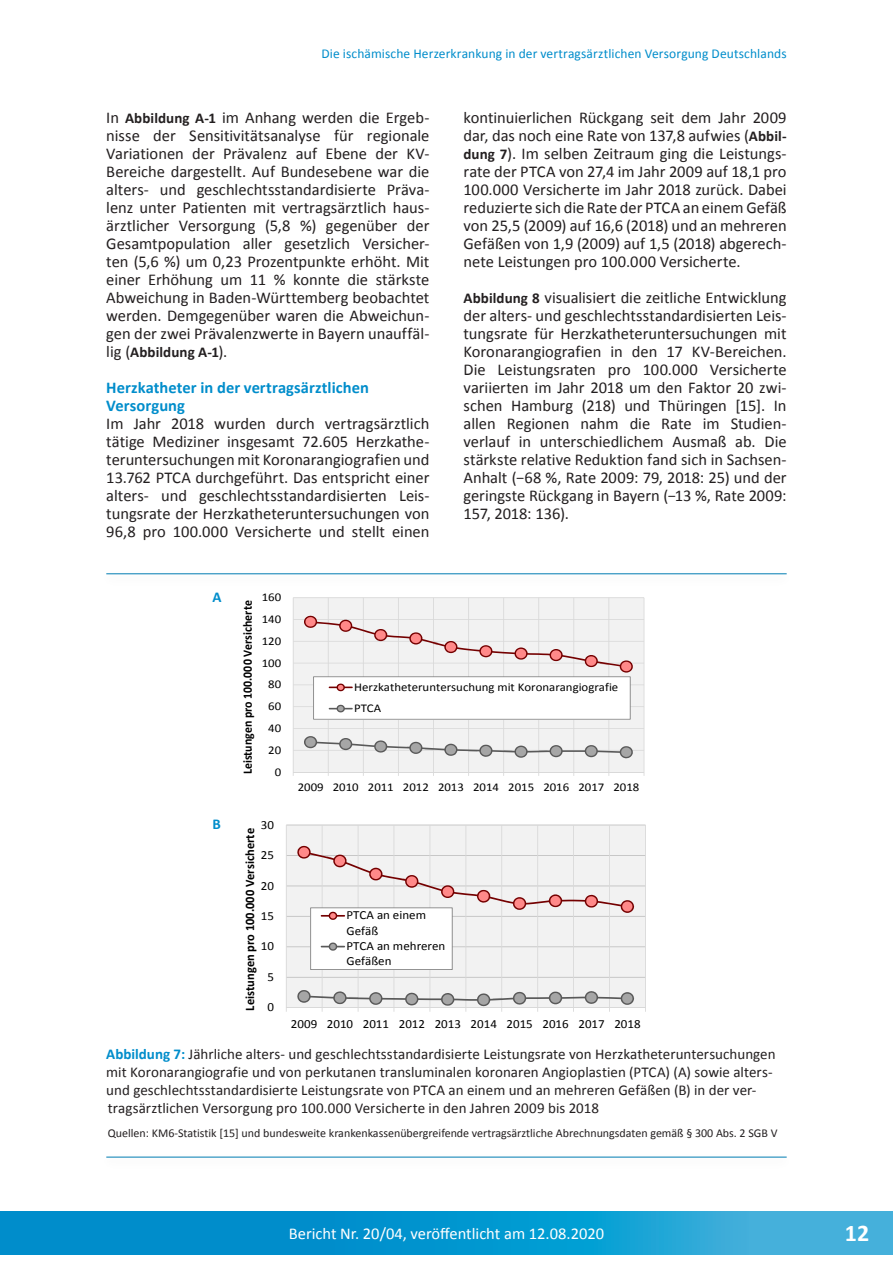
<style>
.page{position:relative;width:893px;height:1263px;background:#fff}
.page>*{position:absolute;margin:0;border:0;box-sizing:border-box;transform-origin:0 0}
.t1{font:700 24px "Calibri";color:#fff}
.Fließtext{font:16.5px/18px "Calibri";letter-spacing:-.005em;color:#231f20;text-align:justify}
.Zwischenüberschrift{font:700 16.5px/18px "Calibri";color:#008dcb}
.t2{font:16.5px "Calibri";color:#fff}
.TabellenAbbildungsun{font:15px/18px "Calibri";color:#231f20}
.Fließtext-2{font:700 15px "Calibri";letter-spacing:.005em;color:#231f20}
.TabellenAbbildungsun-2{font:700 15px "Calibri";color:#008dcb}
.t3{font:13.5px "Calibri";letter-spacing:.005em;color:#008dcb}
.t4{font:700 12.9px "Calibri";color:#000;scale:.96 1}
.t5{font:700 12.75px "Calibri";color:#000;scale:.93 1}
.t6{font:12.45px/15.3px "Calibri";color:#000;scale:1.04 1}
.Zusatztext_Schrift_8{font:12px "Calibri";color:#231f20}
.t7{font:11.85px/21.1px "Calibri";color:#000;scale:1.08 1}
.s1{font-weight:700;font-size:15px}
.s2{font-weight:400;font-size:16.5px}
.s3{font-weight:700;color:#008dcb}
</style>
<div class="page">
<div style="left:98px;top:1152px;width:696px;height:19px;background:#231f20;opacity:.2"></div>
<hr style="left:106px;top:1157px;width:681px;height:1px;background:#007cb2">
<div style="left:98px;top:569px;width:696px;height:18px;background:#231f20;opacity:.2"></div>
<hr style="left:106px;top:573px;width:681px;height:1px;background:#007cb2">
<div style="left:293px;top:598px;width:351px;height:174px;background:#f2f2f2"></div>
<hr style="left:293px;top:750px;width:351px;height:1px;background:#d9d9d9">
<hr style="left:293px;top:728px;width:351px;height:1px;background:#d9d9d9">
<hr style="left:293px;top:706px;width:351px;height:1px;background:#d9d9d9">
<hr style="left:293px;top:684px;width:351px;height:1px;background:#d9d9d9">
<hr style="left:293px;top:663px;width:351px;height:1px;background:#d9d9d9">
<hr style="left:293px;top:641px;width:351px;height:1px;background:#d9d9d9">
<hr style="left:293px;top:619px;width:351px;height:1px;background:#d9d9d9">
<hr style="left:293px;top:597px;width:351px;height:1px;background:#d9d9d9">
<hr style="left:644px;top:598px;width:1px;height:174px;background:#d9d9d9">
<hr style="left:608px;top:598px;width:1px;height:174px;background:#d9d9d9">
<hr style="left:573px;top:598px;width:1px;height:174px;background:#d9d9d9">
<hr style="left:538px;top:598px;width:1px;height:174px;background:#d9d9d9">
<hr style="left:503px;top:598px;width:1px;height:174px;background:#d9d9d9">
<hr style="left:468px;top:598px;width:1px;height:174px;background:#d9d9d9">
<hr style="left:433px;top:598px;width:1px;height:174px;background:#d9d9d9">
<hr style="left:398px;top:598px;width:1px;height:174px;background:#d9d9d9">
<hr style="left:363px;top:598px;width:1px;height:174px;background:#d9d9d9">
<hr style="left:328px;top:598px;width:1px;height:174px;background:#d9d9d9">
<hr style="left:293px;top:598px;width:1px;height:174px;background:#d9d9d9">
<hr style="left:293px;top:772px;width:351px;height:1px;background:#d9d9d9">
<svg style="left:304px;top:736px;width:329px;height:22px"></svg>
<svg style="left:304px;top:616px;width:329px;height:104px"></svg>
<div style="left:286px;top:825px;width:359px;height:183px;background:#f2f2f2"></div>
<hr style="left:286px;top:977px;width:359px;height:1px;background:#bfbfbf">
<hr style="left:286px;top:946px;width:359px;height:1px;background:#bfbfbf">
<hr style="left:286px;top:916px;width:359px;height:1px;background:#bfbfbf">
<hr style="left:286px;top:885px;width:359px;height:1px;background:#bfbfbf">
<hr style="left:286px;top:855px;width:359px;height:1px;background:#bfbfbf">
<hr style="left:286px;top:824px;width:359px;height:1px;background:#bfbfbf">
<hr style="left:645px;top:825px;width:1px;height:183px;background:#d9d9d9">
<hr style="left:609px;top:825px;width:1px;height:183px;background:#d9d9d9">
<hr style="left:573px;top:825px;width:1px;height:183px;background:#d9d9d9">
<hr style="left:537px;top:825px;width:1px;height:183px;background:#d9d9d9">
<hr style="left:501px;top:825px;width:1px;height:183px;background:#d9d9d9">
<hr style="left:465px;top:825px;width:1px;height:183px;background:#d9d9d9">
<hr style="left:429px;top:825px;width:1px;height:183px;background:#d9d9d9">
<hr style="left:393px;top:825px;width:1px;height:183px;background:#d9d9d9">
<hr style="left:358px;top:825px;width:1px;height:183px;background:#d9d9d9">
<hr style="left:322px;top:825px;width:1px;height:183px;background:#d9d9d9">
<hr style="left:286px;top:825px;width:1px;height:183px;background:#d9d9d9">
<hr style="left:286px;top:1007px;width:359px;height:1px;background:#d9d9d9">
<svg style="left:297px;top:990px;width:337px;height:22px"></svg>
<svg style="left:297px;top:846px;width:337px;height:124px"></svg>
<svg style="left:0;top:1212px;width:893px;height:42px;background:#119ad1"></svg>
<p class="t3" style="left:322px;top:45px;width:467px">Die ischämische Herzerkrankung in der vertragsärztlichen Versorgung Deutschlands</p>
<p class="Fließtext" style="left:106px;top:109px;width:325px">In <span class="s1">Abbildung A-1</span> im Anhang werden die Ergeb&shy;nisse der Sensitivitätsanalyse für regionale Variationen der Prävalenz auf Ebene der KV-Bereiche dargestellt. Auf Bundesebene war die alters- und geschlechtsstandardisierte Präva&shy;lenz unter Patienten mit vertragsärztlich haus&shy;ärztlicher Versorgung (5,8 %) gegenüber der Gesamtpopulation aller gesetzlich Versicher&shy;ten (5,6 %) um 0,23 Prozentpunkte erhöht. Mit einer Erhöhung um 11 % konnte die stärkste Abweichung in Baden-Württemberg beobachtet werden. Demgegenüber waren die Abweichun&shy;gen der zwei Prävalenzwerte in Bayern unauffäl-</p>
<p class="Fließtext-2" style="left:106px;top:343px;width:123px"><span class="s2">lig (</span>Abbildung A-1<span class="s2">).</span></p>
<p class="Zwischenüberschrift" style="left:106px;top:379px;width:264px">Herzkatheter in der vertragsärztlichen<br>Versorgung</p>
<p class="Fließtext" style="left:106px;top:415px;width:325px">Im Jahr 2018 wurden durch vertragsärztlich tätige Mediziner insgesamt 72.605 Herzkathe&shy;teruntersuchungen mit Koronarangiografien und 13.762 PTCA durchgeführt. Das entspricht einer alters- und geschlechtsstandardisierten Leis&shy;tungsrate der Herzkatheteruntersuchungen von 96,8 pro 100.000 Versicherte und stellt einen</p>
<p class="Fließtext" style="left:463px;top:109px;width:325px">kontinuierlichen Rückgang seit dem Jahr 2009 dar, das noch eine Rate von 137,8 aufwies (<span class="s1">Abbil&shy;dung 7</span>). Im selben Zeitraum ging die Leistungs&shy;rate der PTCA von 27,4 im Jahr 2009 auf 18,1 pro 100.000 Versicherte im Jahr 2018 zurück. Dabei reduzierte sich die Rate der PTCA an einem Gefäß von 25,5 (2009) auf 16,6 (2018) und an mehreren Gefäßen von 1,9 (2009) auf 1,5 (2018) abgerech&shy;nete Leistungen pro 100.000 Versicherte.</p>
<p class="Fließtext" style="left:463px;top:289px;width:325px"><span class="s1">Abbildung 8</span> visualisiert die zeitliche Entwicklung der alters- und geschlechtsstandardisierten Leis&shy;tungsrate für Herzkatheteruntersuchungen mit Koronarangiografien in den 17 KV-Bereichen.<br>Die Leistungsraten pro 100.000 Versicherte variierten im Jahr 2018 um den Faktor 20 zwi&shy;schen Hamburg (218) und Thüringen [15]. In allen Regionen nahm die Rate im Studien&shy;verlauf in unterschiedlichem Ausmaß ab. Die stärkste relative Reduktion fand sich in Sachsen-Anhalt (−68 %, Rate 2009: 79, 2018: 25) und der geringste Rückgang in Bayern (−13 %, Rate 2009:<br>157, 2018: 136).</p>
<p class="TabellenAbbildungsun-2" style="left:213px;top:588px;width:11px">A</p>
<p class="TabellenAbbildungsun-2" style="left:213px;top:815px;width:10px">B</p>
<p class="t5" style="left:239px;top:774px;width:188px;rotate:-90deg">Leistungen pro 100.000 Versicherte</p>
<p class="t7" style="left:262px;top:587px;width:20px">160</p>
<p class="t7" style="left:262px;top:608px;width:20px">140</p>
<p class="t7" style="left:262px;top:630px;width:20px">120</p>
<p class="t7" style="left:262px;top:652px;width:20px">100</p>
<p class="t7" style="left:268px;top:674px;width:14px">80</p>
<p class="t7" style="left:268px;top:696px;width:14px">60</p>
<p class="t7" style="left:268px;top:717px;width:14px">40</p>
<p class="t7" style="left:268px;top:739px;width:14px">20</p>
<p class="t7" style="left:275px;top:761px;width:8px">0</p>
<p class="t7" style="left:354px;top:676px;width:246px">Herzkatheteruntersuchung mit Koronarangiografie<br>PTCA</p>
<p class="t7" style="left:298px;top:777px;width:318px">2009 2010 2011 2012 2013 2014 2015 2016 2017 2018</p>
<p class="t6" style="left:261px;top:817px;width:14px">30</p>
<p class="t4" style="left:242px;top:1010px;width:191px;rotate:-90deg">Leistungen pro 100.000 Versicherte</p>
<p class="t6" style="left:261px;top:847px;width:14px">25</p>
<p class="t6" style="left:261px;top:878px;width:14px">20</p>
<p class="t6" style="left:261px;top:908px;width:14px">15</p>
<p class="t6" style="left:261px;top:939px;width:14px">10</p>
<p class="t6" style="left:268px;top:969px;width:8px">5</p>
<p class="t6" style="left:268px;top:1000px;width:8px">0</p>
<p class="t6" style="left:347px;top:908px;width:96px">PTCA an einem<br>Gefäß<br>PTCA an mehreren<br>Gefäßen</p>
<p class="t6" style="left:291px;top:1016px;width:338px">2009 2010 2011 2012 2013 2014 2015 2016 2017 2018</p>
<p class="TabellenAbbildungsun" style="left:106px;top:1045px;width:671px"><span class="s3">Abbildung 7:</span> Jährliche alters- und geschlechtsstandardisierte Leistungsrate von Herzkatheteruntersuchungen mit Koronarangiografie und von perkutanen transluminalen koronaren Angioplastien (PTCA) (A) sowie alters&shy;und geschlechtsstandardisierte Leistungsrate von PTCA an einem und an mehreren Gefäßen (B) in der ver&shy;tragsärztlichen Versorgung pro 100.000 Versicherte in den Jahren 2009 bis 2018</p>
<p class="Zusatztext_Schrift_8" style="left:108px;top:1125px;width:671px">Quellen: KM6-Statistik [15] und bundesweite krankenkassenübergreifende vertragsärztliche Abrechnungsdaten gemäß § 300 Abs. 2 SGB V</p>
<p class="t2" style="left:289px;top:1223px;width:317px">Bericht Nr. 20/04, veröffentlicht am 12.08.2020</p>
<h1 class="t1" style="left:845px;top:1218px;width:26px">12</h1>
</div>
